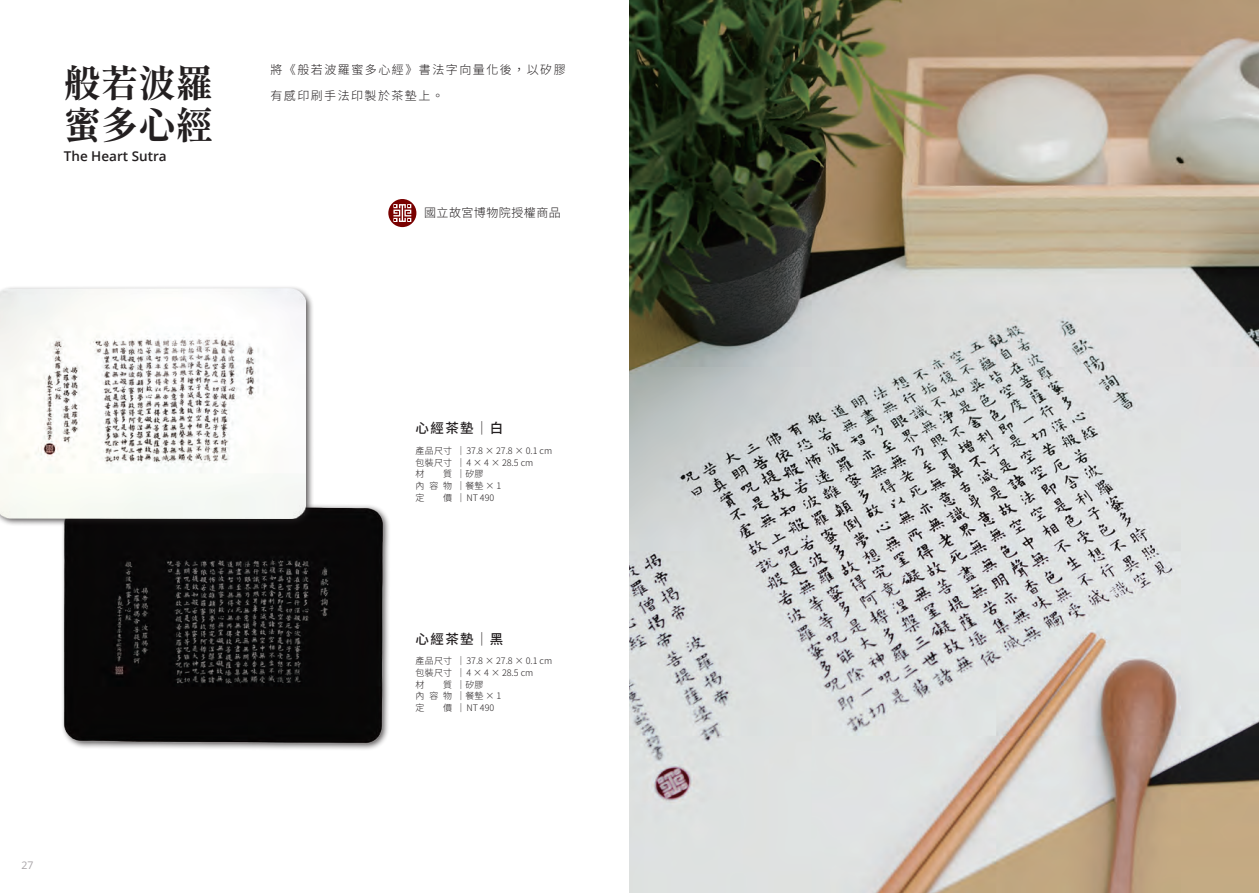
<style>
.page{position:relative;width:1259px;height:893px;background:#fff}
.page>*{position:absolute;margin:0;border:0;box-sizing:border-box;transform-origin:0 0}
.t1{font:37.35px/42px "Gen Ryu Min TW B";color:#231f20}
.t2{font:600 13.5px "Open Sans";color:#231f20}
.t3{font:500 13.5px "Noto Sans CJ Ktc";letter-spacing:.1em;color:#231f20}
.t4{font:300 12px/25.2px "Noto Sans CJ Ktc";letter-spacing:.12em;color:#231f20}
.t5{font:300 12px "Noto Sans CJ Ktc";letter-spacing:.04em;color:#231f20}
.t6{font:10.5px "Open Sans";color:#a8a4a7}
.t7{font:300 9px/11.7px "Noto Sans CJ Ktc";color:#231f20;text-align:justify}
</style>
<div class="page">
<div style="left:61px;top:502px;width:330px;height:249px;background:#231f20;opacity:.75"></div>
<img style="left:64px;top:502px;width:323px;height:243px">
<div style="left:0;top:285px;width:314px;height:242px;background:#231f20;opacity:.75"></div>
<img style="left:0;top:289px;width:305px;height:229px">
<svg style="left:388px;top:199px;width:28px;height:28px"></svg>
<img style="left:629px;top:0;width:630px;height:893px">
<h1 class="t1" style="left:64px;top:63px;width:151px">般若波羅蜜多心經</h1>
<h2 class="t2" style="left:64px;top:147px;width:104px">The Heart Sutra</h2>
<h3 class="t4" style="left:270px;top:58px;width:297px">將《般若波羅蜜多心經》書法字向量化後，以矽膠有感印刷手法印製於茶墊上。</h3>
<h3 class="t5" style="left:424px;top:206px;width:138px">國立故宮博物院授權商品</h3>
<p class="t6" style="left:21px;top:858px;width:14px">27</p>
<h2 class="t3" style="left:415px;top:421px;width:89px">心經茶墊│白</h2>
<p class="t7" style="left:456px;top:445px;width:97px;text-align:left">│37.8 × 27.8 × 0.1 cm │4 × 4 × 28.5 cm<br>│矽膠<br>│餐墊 × 1<br>│NT 490</p>
<p class="t7" style="left:416px;top:445px;width:38px">產品尺寸包裝尺寸材</p>
<p class="t7" style="left:416px;top:468px;width:38px;text-indent:28px">質內容物定</p>
<p class="t7" style="left:443px;top:492px;width:10px">價</p>
<h2 class="t3" style="left:415px;top:631px;width:89px">心經茶墊│黑</h2>
<p class="t7" style="left:456px;top:655px;width:97px;text-align:left">│37.8 × 27.8 × 0.1 cm │4 × 4 × 28.5 cm<br>│矽膠<br>│餐墊 × 1<br>│NT 490</p>
<p class="t7" style="left:416px;top:655px;width:38px">產品尺寸包裝尺寸材</p>
<p class="t7" style="left:416px;top:679px;width:38px;text-indent:28px">質內容物定</p>
<p class="t7" style="left:443px;top:702px;width:10px">價</p>
</div>
